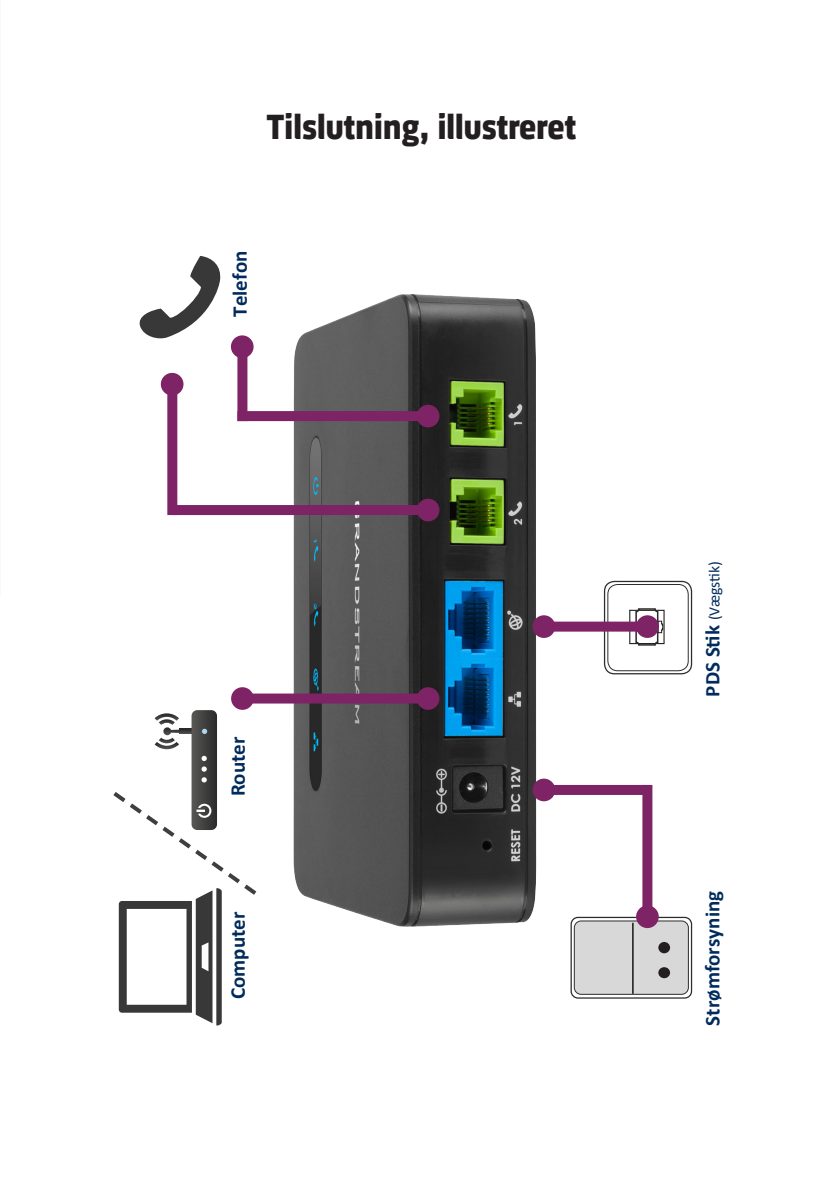
<style>
.page{position:relative;width:840px;height:1191px;background:#fff}
.page>*{position:absolute;margin:0;border:0;box-sizing:border-box;transform-origin:0 0}
.t1{font:700 36px "Sinews Sans Pro";color:#231f20}
.t2{font:700 21px "Calibri";color:#002b5c}
.t3{font:15.8px "Calibri";color:#002b5c}
.s1{font-weight:700;font-size:21px}
</style>
<div class="page">
<img style="left:160px;top:294px;width:533px;height:637px">
<div style="left:570px;top:916px;width:121px;height:82px;border:1px solid #2d2d2d;border-radius:7px"></div>
<div style="left:574px;top:921px;width:114px;height:73px;background:#d8d8d8;border-radius:7px"></div>
<div style="left:573px;top:920px;width:115px;height:74px;border:1px solid #2d2d2d;border-radius:7px"></div>
<hr style="left:631px;top:922px;width:2px;height:71px;background:#2d2d2d">
<div style="left:604px;top:581px;width:87px;height:93px;background:#fff;border-radius:10px"></div>
<div style="left:603px;top:581px;width:88px;height:93px;border:1px solid #2d2d2d;border-radius:10px"></div>
<div style="left:607px;top:584px;width:81px;height:87px;border:1px solid #2d2d2d;border-radius:10px"></div>
<div style="left:629px;top:610px;width:35px;height:34px;border:1px solid #231f20"></div>
<svg style="left:658px;top:621px;width:4px;height:12px"></svg>
<div style="left:635px;top:608px;width:23px;height:37px;border:2px solid #2d2d2d;border-radius:3px"></div>
<svg style="left:139px;top:256px;width:82px;height:84px"></svg>
<div style="left:543px;top:621px;width:101px;height:10px;background:#7e2365"></div>
<div style="left:549px;top:785px;width:98px;height:10px;background:#7e2365"></div>
<div style="left:642px;top:785px;width:10px;height:134px;background:#7e2365"></div>
<div style="left:237px;top:693px;width:191px;height:10px;background:#7e2365"></div>
<div style="left:237px;top:411px;width:195px;height:10px;background:#7e2365"></div>
<div style="left:237px;top:347px;width:10px;height:74px;background:#7e2365"></div>
<div style="left:231px;top:335px;width:22px;height:23px;background:#7e2365;border-radius:50%"></div>
<div style="left:231px;top:687px;width:22px;height:23px;background:#7e2365;border-radius:50%"></div>
<div style="left:635px;top:615px;width:23px;height:23px;background:#7e2365;border-radius:50%"></div>
<div style="left:635px;top:905px;width:23px;height:23px;background:#7e2365;border-radius:50%"></div>
<div style="left:658px;top:967px;width:11px;height:11px;background:#231f20;border-radius:50%"></div>
<div style="left:658px;top:942px;width:11px;height:11px;background:#231f20;border-radius:50%"></div>
<div style="left:416px;top:687px;width:23px;height:23px;background:#7e2365;border-radius:50%"></div>
<div style="left:532px;top:615px;width:23px;height:23px;background:#7e2365;border-radius:50%"></div>
<div style="left:532px;top:778px;width:23px;height:23px;background:#7e2365;border-radius:50%"></div>
<div style="left:416px;top:405px;width:23px;height:22px;background:#7e2365;border-radius:50%"></div>
<div style="left:172px;top:505px;width:260px;height:10px;background:#7e2365"></div>
<div style="left:416px;top:499px;width:23px;height:22px;background:#7e2365;border-radius:50%"></div>
<div style="left:167px;top:380px;width:10px;height:135px;background:#7e2365"></div>
<div style="left:161px;top:373px;width:22px;height:22px;background:#7e2365;border-radius:50%"></div>
<svg style="left:113px;top:710px;width:147px;height:315px"></svg>
<p class="t1" style="left:266px;top:99px;width:311px">Tilslutning, illustreret</p>
<p class="t2" style="left:225px;top:317px;width:67px;rotate:-90deg">Telefon</p>
<p class="t2" style="left:223px;top:796px;width:61px;rotate:-90deg">Router</p>
<p class="t2" style="left:223px;top:999px;width:89px;rotate:-90deg">Computer</p>
<p class="t3" style="left:703px;top:696px;width:137px;rotate:-90deg"><span class="s1">PDS Stik</span> (Vægstik)</p>
<p class="t2" style="left:697px;top:1025px;width:136px;rotate:-90deg">Strømforsyning</p>
</div>
